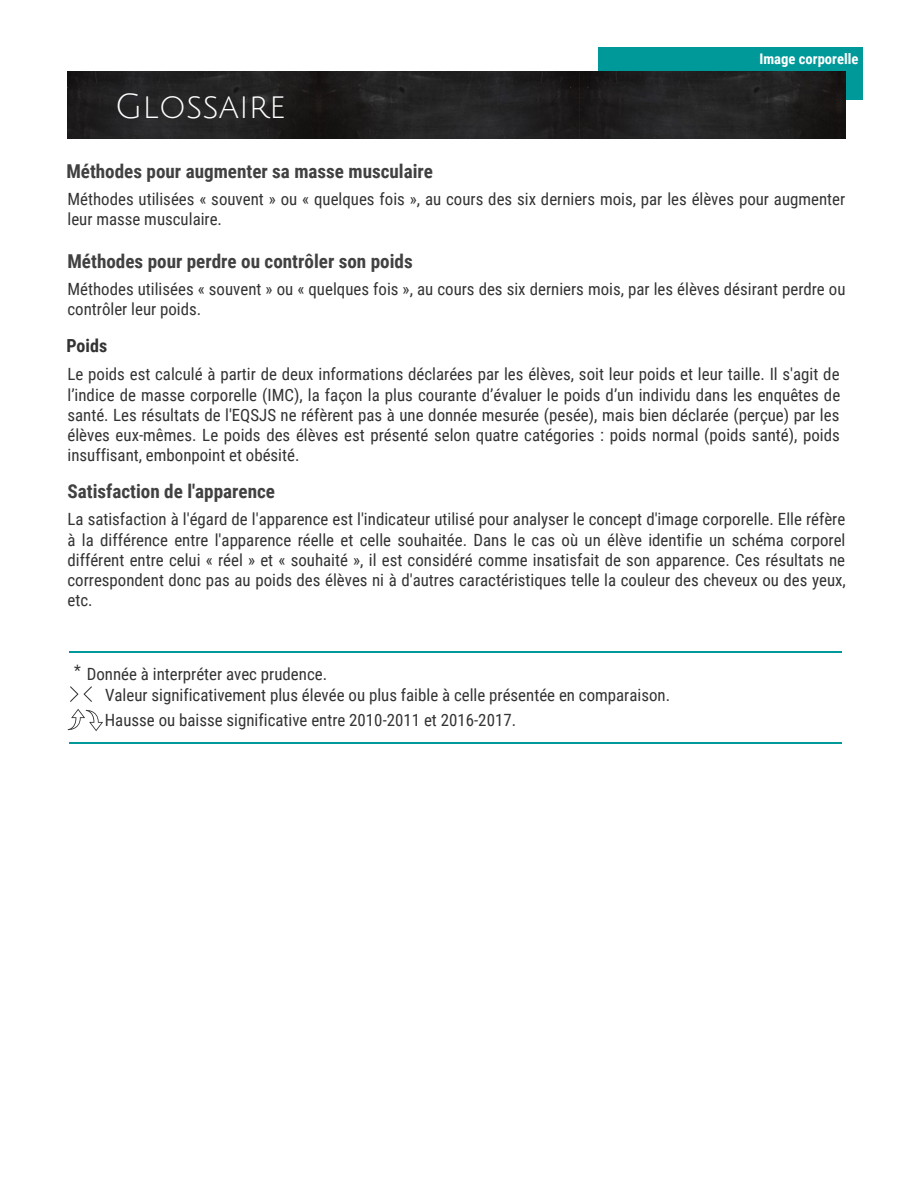
<style>
.page{position:relative;width:918px;height:1188px;background:#fff}
.page>*{position:absolute;margin:0;border:0;box-sizing:border-box;transform-origin:0 0}
.t1{font:33.75px "Julius Sans One";color:#fff}
.t2{font:700 19.2px "Roboto Condensed";color:#414141}
.t3{font:700 18px "Roboto Condensed";color:#333}
.t4{font:16.8px/20.2px "Roboto Condensed";color:#333;text-align:justify}
.t5{font:15.75px "Roboto Condensed";color:#333}
.t6{font:700 14.7px "Roboto Condensed";color:#fff}
</style>
<div class="page">
<div style="left:599px;top:47px;width:264px;height:53px;background:#099"></div>
<img style="left:68px;top:71px;width:778px;height:68px">
<svg style="left:70px;top:686px;width:22px;height:16px"></svg>
<svg style="left:68px;top:709px;width:35px;height:22px"></svg>
<hr style="left:69px;top:742px;width:773px;height:2px;background:#099">
<hr style="left:69px;top:651px;width:773px;height:1px;background:#099">
<h1 class="t1" style="left:115px;top:89px;width:173px">GLOSSAIRE</h1>
<p class="t6" style="left:759px;top:49px;width:101px">Image corporelle</p>
<p class="t2" style="left:66px;top:157px;width:368px">Méthodes pour augmenter sa masse musculaire</p>
<p class="t4" style="left:68px;top:188px;width:779px">Méthodes utilisées « souvent » ou « quelques fois », au cours des six derniers mois, par les élèves pour augmenter leur masse musculaire.</p>
<p class="t2" style="left:68px;top:247px;width:347px">Méthodes pour perdre ou contrôler son poids</p>
<p class="t4" style="left:68px;top:278px;width:780px">Méthodes utilisées « souvent » ou « quelques fois », au cours des six derniers mois, par les élèves désirant perdre ou contrôler leur poids.</p>
<p class="t3" style="left:66px;top:333px;width:42px">Poids</p>
<p class="t4" style="left:67px;top:364px;width:774px">Le poids est calculé à partir de deux informations déclarées par les élèves, soit leur poids et leur taille. Il s'agit de l’indice de masse corporelle (IMC), la façon la plus courante d’évaluer le poids d’un individu dans les enquêtes de santé. Les résultats de l'EQSJS ne réfèrent pas à une donnée mesurée (pesée), mais bien déclarée (perçue) par les élèves eux-mêmes. Le poids des élèves est présenté selon quatre catégories : poids normal (poids santé), poids insuffisant, embonpoint et obésité.</p>
<p class="t2" style="left:68px;top:478px;width:209px">Satisfaction de l'apparence</p>
<p class="t4" style="left:68px;top:509px;width:780px">La satisfaction à l'égard de l'apparence est l'indicateur utilisé pour analyser le concept d'image corporelle. Elle réfère à la différence entre l'apparence réelle et celle souhaitée. Dans le cas où un élève identifie un schéma corporel différent entre celui « réel » et « souhaité », il est considéré comme insatisfait de son apparence. Ces résultats ne correspondent donc pas au poids des élèves ni à d'autres caractéristiques telle la couleur des cheveux ou des yeux, etc.</p>
<p class="t5" style="left:74px;top:659px;width:8px">*</p>
<p class="t4" style="left:87px;top:663px;width:242px">Donnée à interpréter avec prudence.</p>
<p class="t4" style="left:105px;top:709px;width:413px">Hausse ou baisse significative entre 2010-2011 et 2016-2017.</p>
<p class="t4" style="left:105px;top:684px;width:567px">Valeur significativement plus élevée ou plus faible à celle présentée en comparaison.</p>
</div>
